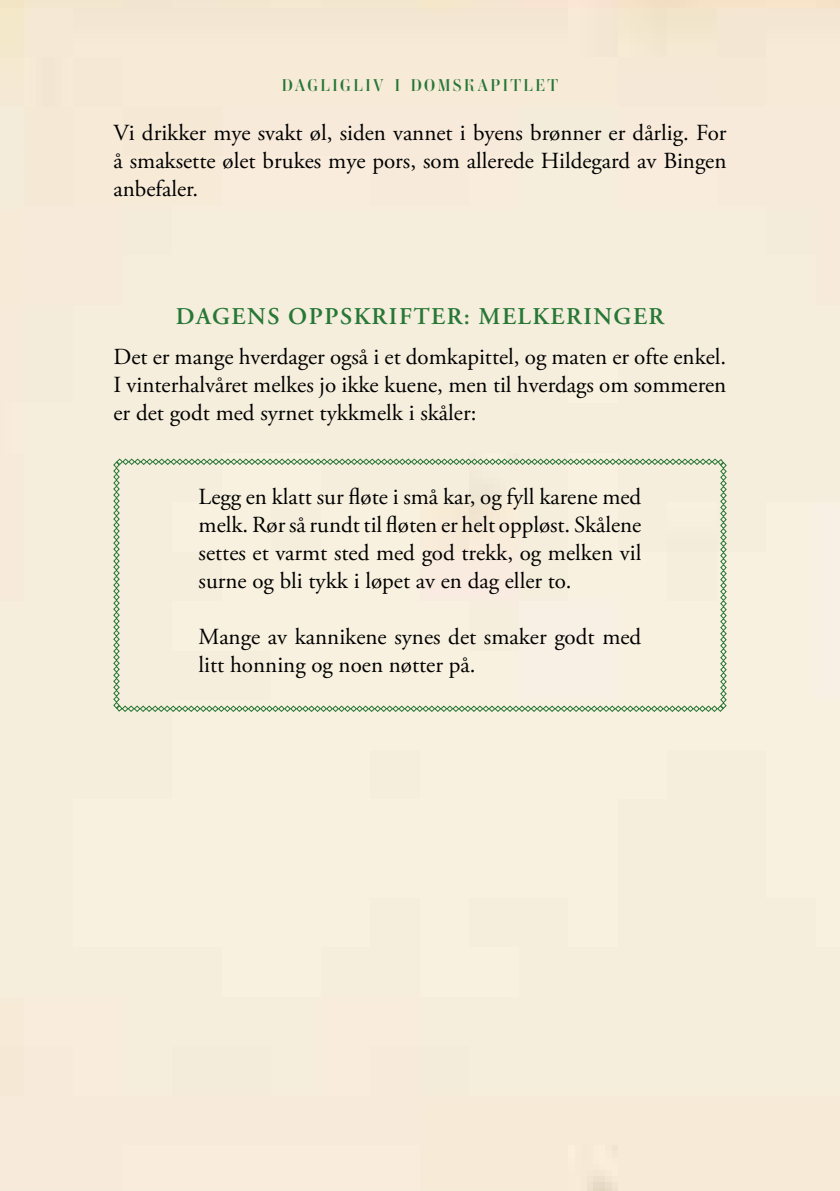
<style>
.page{position:relative;width:840px;height:1191px;background:#fff}
.page>*{position:absolute;margin:0;border:0;box-sizing:border-box;transform-origin:0 0}
.t1{font:600 24px "Adobe Garamond Pro";letter-spacing:.065em;color:#277736}
.t2{font:23px/28px "Adobe Garamond Pro";color:#000;text-align:justify}
.t3{font:16.8px "Ambroise";letter-spacing:.145em;color:#277736}
</style>
<div class="page">
<div style="left:113px;top:458px;width:613px;height:254px;background:#f8f0df"></div>
<p class="t3" style="left:282px;top:74px;width:277px">DAGLIGLIV I DOMSKAPITLET</p>
<p class="t2" style="left:113px;top:120px;width:614px">Vi drikker mye svakt øl, siden vannet i byens brønner er dårlig. For å smaksette ølet brukes mye pors, som allerede Hildegard av Bingen anbefaler.</p>
<p class="t1" style="left:176px;top:302px;width:490px">DAGENS OPPSKRIFTER: MELKERINGER</p>
<p class="t2" style="left:113px;top:344px;width:614px">Det er mange hverdager også i et domkapittel, og maten er ofte enkel.<br>I vinterhalvåret melkes jo ikke kuene, men til hverdags om sommeren er det godt med syrnet tykkmelk i skåler:</p>
<p class="t2" style="left:198px;top:484px;width:444px">Legg en klatt sur fløte i små kar, og fyll karene med melk. Rør så rundt til fløten er helt oppløst. Skålene settes et varmt sted med god trekk, og melken vil surne og bli tykk i løpet av en dag eller to.</p>
<p class="t2" style="left:198px;top:623px;width:444px">Mange av kannikene synes det smaker godt med litt honning og noen nøtter på.</p>
</div>
